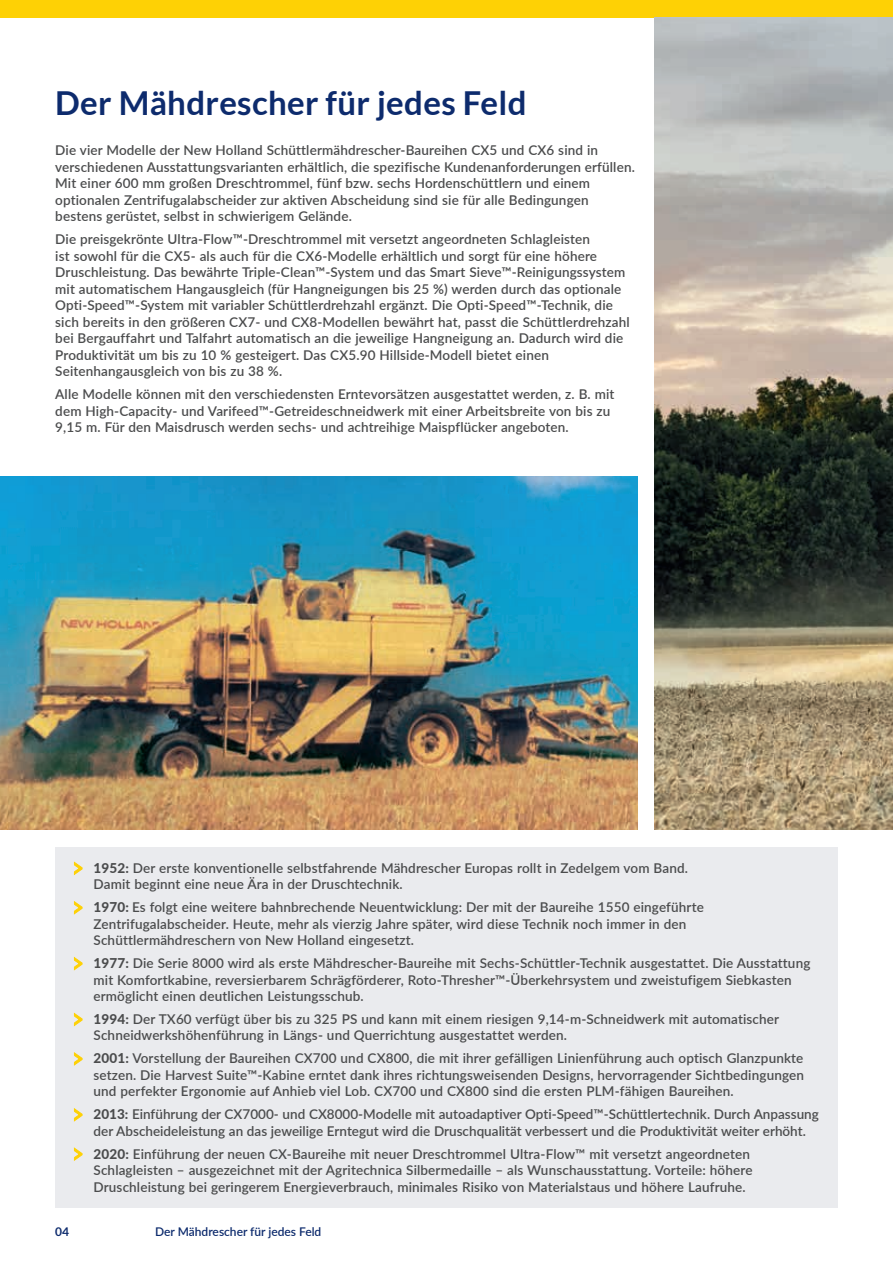
<style>
.page{position:relative;width:893px;height:1263px;background:#fff}
.page>*{position:absolute;margin:0;border:0;box-sizing:border-box;transform-origin:0 0}
.t1{font:700 33px "Lato";letter-spacing:.01em;color:#0d2b6d}
.t2{font:600 13.5px/16.5px "Lato";letter-spacing:.01em;color:#4b4c4d}
.t3{font:600 12px "Lato";color:#0d2b6d}
.t4{font:700 12px "Lato";color:#0d2b6d}
.s1{font-weight:900;font-size:26.25px;color:#fed105}
.s2{font-weight:800}
</style>
<div class="page">
<div style="left:0;top:0;width:893px;height:17px;background:#fed105"></div>
<img style="left:655px;top:17px;width:238px;height:813px">
<img style="left:0;top:477px;width:638px;height:353px">
<div style="left:55px;top:847px;width:783px;height:361px;background:#eaebee"></div>
<h1 class="t1" style="left:55px;top:84px;width:473px">Der Mähdrescher für jedes Feld</h1>
<p class="t2" style="left:55px;top:142px;width:581px">Die vier Modelle der New Holland Schüttlermähdrescher-Baureihen CX5 und CX6 sind in verschiedenen Ausstattungsvarianten erhältlich, die spezifische Kundenanforderungen erfüllen.<br>Mit einer 600 mm großen Dreschtrommel, fünf bzw. sechs Hordenschüttlern und einem optionalen Zentrifugalabscheider zur aktiven Abscheidung sind sie für alle Bedingungen bestens gerüstet, selbst in schwierigem Gelände.</p>
<p class="t2" style="left:55px;top:231px;width:576px">Die preisgekrönte Ultra-Flow™-Dreschtrommel mit versetzt angeordneten Schlagleisten<br>ist sowohl für die CX5- als auch für die CX6-Modelle erhältlich und sorgt für eine höhere Druschleistung. Das bewährte Triple-Clean™-System und das Smart Sieve™-Reinigungssystem mit automatischem Hangausgleich (für Hangneigungen bis 25 %) werden durch das optionale Opti-Speed™-System mit variabler Schüttlerdrehzahl ergänzt. Die Opti-Speed™-Technik, die sich bereits in den größeren CX7- und CX8-Modellen bewährt hat, passt die Schüttlerdrehzahl bei Bergauffahrt und Talfahrt automatisch an die jeweilige Hangneigung an. Dadurch wird die Produktivität um bis zu 10 % gesteigert. Das CX5.90 Hillside-Modell bietet einen Seitenhangausgleich von bis zu 38 %.</p>
<p class="t2" style="left:55px;top:385px;width:561px">Alle Modelle können mit den verschiedensten Erntevorsätzen ausgestattet werden, z. B. mit dem High-Capacity- und Varifeed™-Getreideschneidwerk mit einer Arbeitsbreite von bis zu<br>9,15 m. Für den Maisdrusch werden sechs- und achtreihige Maispflücker angeboten.</p>
<p class="t2" style="left:94px;top:859px;width:596px;text-indent:-10px"><span class="s1">&gt;</span> <span class="s2">1952:</span> Der erste konventionelle selbstfahrende Mähdrescher Europas rollt in Zedelgem vom Band.<br>Damit beginnt eine neue Ära in der Druschtechnik.</p>
<p class="t2" style="left:94px;top:898px;width:612px;text-indent:-10px"><span class="s1">&gt;</span> <span class="s2">1970:</span> Es folgt eine weitere bahnbrechende Neuentwicklung: Der mit der Baureihe 1550 eingeführte<br>Zentrifugalabscheider. Heute, mehr als vierzig Jahre später, wird diese Technik noch immer in den<br>Schüttlermähdreschern von New Holland eingesetzt.</p>
<p class="t2" style="left:94px;top:954px;width:718px;text-indent:-10px"><span class="s1">&gt;</span> <span class="s2">1977:</span> Die Serie 8000 wird als erste Mähdrescher-Baureihe mit Sechs-Schüttler-Technik ausgestattet. Die Ausstattung mit Komfortkabine, reversierbarem Schrägförderer, Roto-Thresher™-Überkehrsystem und zweistufigem Siebkasten ermöglicht einen deutlichen Leistungsschub.</p>
<p class="t2" style="left:94px;top:1010px;width:687px;text-indent:-10px"><span class="s1">&gt;</span> <span class="s2">1994:</span> Der TX60 verfügt über bis zu 325 PS und kann mit einem riesigen 9,14-m-Schneidwerk mit automatischer<br>Schneidwerkshöhenführung in Längs- und Querrichtung ausgestattet werden.</p>
<p class="t2" style="left:94px;top:1049px;width:712px;text-align:justify;text-indent:-10px"><span class="s1">&gt;</span> <span class="s2">2001:</span> Vorstellung der Baureihen CX700 und CX800, die mit ihrer gefälligen Linienführung auch optisch Glanzpunkte setzen. Die Harvest Suite™-Kabine erntet dank ihres richtungsweisenden Designs, hervorragender Sichtbedingungen und perfekter Ergonomie auf Anhieb viel Lob. CX700 und CX800 sind die ersten PLM-fähigen Baureihen.</p>
<p class="t2" style="left:84px;top:1105px;width:737px;text-align:center"><span class="s1">&gt;</span> <span class="s2">2013:</span> Einführung der CX7000- und CX8000-Modelle mit autoadaptiver Opti-Speed™-Schüttlertechnik. Durch Anpassung der Abscheideleistung an das jeweilige Erntegut wird die Druschqualität verbessert und die Produktivität weiter erhöht.</p>
<p class="t2" style="left:94px;top:1145px;width:660px;text-indent:-10px"><span class="s1">&gt;</span> <span class="s2">2020:</span> Einführung der neuen CX-Baureihe mit neuer Dreschtrommel Ultra-Flow™ mit versetzt angeordneten<br>Schlagleisten – ausgezeichnet mit der Agritechnica Silbermedaille – als Wunschausstattung. Vorteile: höhere<br>Druschleistung bei geringerem Energieverbrauch, minimales Risiko von Materialstaus und höhere Laufruhe.</p>
<p class="t4" style="left:55px;top:1224px;width:15px">04</p>
<p class="t3" style="left:155px;top:1223px;width:168px">Der Mähdrescher für jedes Feld</p>
</div>
